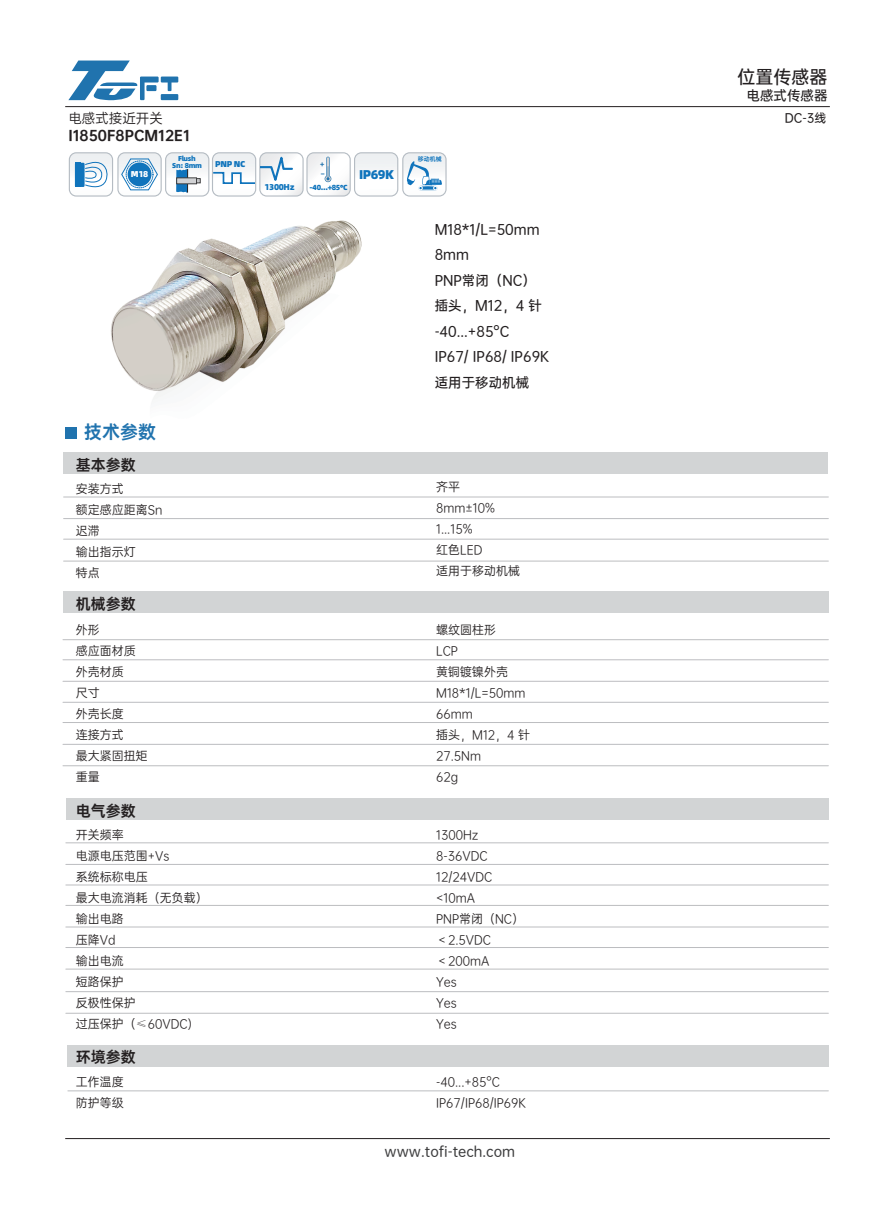
<style>
.page{position:relative;width:893px;height:1212px;background:#fff}
.page>*{position:absolute;margin:0;border:0;box-sizing:border-box;transform-origin:0 0}
.t1{font:18px "OPPO Sans M";color:#231f20}
.t2{font:18px "OPPO Sans B";color:#2073ae}
.t3{font:15px "OPPO Sans B";color:#231f20}
.t4{font:13.5px/25.5px "OPPO Sans M";color:#231f20}
.t5{font:13.5px "OPPO Sans M";color:#3e3e3f}
.t6{font:13.5px "OPPO Sans H";color:#231f20}
.t7{font:13.5px "OPPO Sans R";color:#231f20}
.t8{font:800 12.75px "Alibaba Pu Hui Ti";letter-spacing:-.04em;color:#1074bc}
.t9{font:12px/21px "OPPO Sans R";color:#231f20}
.t10{font:12px "OPPO Sans M";color:#231f20}
.t11{font:800 8.55px "Alibaba Pu Hui Ti";letter-spacing:-.04em;color:#1074bc}
.t12{font:800 8.55px "Alibaba Pu Hui Ti";color:#fff}
.t13{font:800 7.35px "Alibaba Pu Hui Ti";color:#1074bc}
.t14{font:800 7.05px "Alibaba Pu Hui Ti";letter-spacing:-.04em;color:#1074bc}
.t15{font:800 7.05px/8.9px "Source Han Sans CN";color:#2073ae}
.t16{font:6px "OPPO Sans B";color:#1074bc}
.s1{font-family:"Adobe Song Std";font-weight:300}
</style>
<div class="page">
<div style="left:63px;top:591px;width:765px;height:21px;background:#d2d4d5"></div>
<div style="left:64px;top:452px;width:764px;height:21px;background:#d2d4d5"></div>
<hr style="left:63px;top:639px;width:765px;height:1px;background:#bcbdc0">
<hr style="left:63px;top:659px;width:765px;height:1px;background:#bcbdc0">
<hr style="left:63px;top:681px;width:765px;height:1px;background:#bcbdc0">
<hr style="left:63px;top:702px;width:765px;height:1px;background:#bcbdc0">
<hr style="left:63px;top:722px;width:765px;height:1px;background:#bcbdc0">
<hr style="left:63px;top:744px;width:765px;height:1px;background:#bcbdc0">
<hr style="left:63px;top:765px;width:765px;height:1px;background:#bcbdc0">
<hr style="left:64px;top:497px;width:764px;height:1px;background:#bcbdc0">
<hr style="left:64px;top:518px;width:764px;height:1px;background:#bcbdc0">
<hr style="left:64px;top:539px;width:764px;height:1px;background:#bcbdc0">
<hr style="left:64px;top:561px;width:764px;height:1px;background:#bcbdc0">
<div style="left:67px;top:1045px;width:761px;height:21px;background:#d2d4d5"></div>
<hr style="left:68px;top:1090px;width:760px;height:1px;background:#bcbdc0">
<div style="left:66px;top:798px;width:762px;height:21px;background:#d2d4d5"></div>
<hr style="left:66px;top:842px;width:762px;height:1px;background:#bcbdc0">
<hr style="left:66px;top:864px;width:762px;height:1px;background:#bcbdc0">
<hr style="left:66px;top:884px;width:762px;height:1px;background:#bcbdc0">
<hr style="left:66px;top:905px;width:762px;height:1px;background:#bcbdc0">
<hr style="left:66px;top:926px;width:762px;height:1px;background:#bcbdc0">
<hr style="left:66px;top:947px;width:762px;height:1px;background:#bcbdc0">
<hr style="left:66px;top:969px;width:762px;height:1px;background:#bcbdc0">
<hr style="left:66px;top:991px;width:762px;height:1px;background:#bcbdc0">
<hr style="left:66px;top:1013px;width:762px;height:1px;background:#bcbdc0">
<svg style="left:68px;top:61px;width:110px;height:39px"></svg>
<hr style="left:65px;top:1138px;width:765px;height:1px;background:#231f20">
<hr style="left:65px;top:106px;width:765px;height:1px;background:#231f20">
<div style="left:65px;top:427px;width:12px;height:12px;background:#2073ae"></div>
<img style="left:111px;top:220px;width:251px;height:180px">
<div style="left:354px;top:152px;width:44px;height:45px;border:1px solid #b5bcc3;border-radius:7px"></div>
<div style="left:212px;top:152px;width:44px;height:45px;border:1px solid #b5bcc3;border-radius:7px"></div>
<div style="left:69px;top:152px;width:44px;height:45px;border:1px solid #b5bcc3;border-radius:7px"></div>
<div style="left:165px;top:152px;width:44px;height:45px;border:1px solid #b5bcc3;border-radius:7px"></div>
<div style="left:306px;top:152px;width:45px;height:45px;border:1px solid #b5bcc3;border-radius:7px"></div>
<div style="left:259px;top:152px;width:45px;height:45px;border:1px solid #b5bcc3;border-radius:7px"></div>
<div style="left:117px;top:152px;width:45px;height:45px;border:1px solid #b5bcc3;border-radius:7px"></div>
<div style="left:402px;top:152px;width:45px;height:45px;border:1px solid #b5bcc3;border-radius:7px"></div>
<svg style="left:69px;top:153px;width:377px;height:43px"></svg>
<p class="t7" style="left:68px;top:108px;width:96px">电感式接近开关</p>
<p class="t6" style="left:68px;top:123px;width:123px">I1850F8PCM12E1</p>
<p class="t12" style="left:131px;top:167px;width:19px">M18</p>
<p class="t14" style="left:178px;top:153px;width:19px">Flush</p>
<p class="t14" style="left:172px;top:159px;width:31px">Sn: 8mm</p>
<p class="t11" style="left:215px;top:157px;width:32px">PNP NC</p>
<p class="t15" style="left:320px;top:160px;width:6px">+ -</p>
<p class="t11" style="left:265px;top:180px;width:32px">1300Hz</p>
<p class="t13" style="left:310px;top:181px;width:40px">-40...+85℃</p>
<p class="t8" style="left:359px;top:164px;width:36px">IP69K</p>
<h1 class="t2" style="left:84px;top:416px;width:73px">技术参数</h1>
<p class="t3" style="left:76px;top:452px;width:61px">基本参数</p>
<p class="t9" style="left:76px;top:477px;width:88px">安装方式<br>额定感应距离Sn迟滞<br>输出指示灯<br>特点</p>
<p class="t3" style="left:76px;top:591px;width:61px">机械参数</p>
<p class="t16" style="left:418px;top:154px;width:26px">移动机械</p>
<p class="t4" style="left:435px;top:215px;width:116px">M18*1/L=50mm<br>8mm<br>PNP常闭（NC）插头，M12，4 针-40...+85°C<br>IP67/ IP68/ IP69K适用于移动机械</p>
<p class="t9" style="left:436px;top:476px;width:85px">齐平<br>8mm±10%<br>1...15%<br>红色LED<br>适用于移动机械</p>
<p class="t9" style="left:76px;top:619px;width:73px">外形<br>感应面材质外壳材质<br>尺寸<br>外壳长度<br>连接方式<br>最大紧固扭矩重量</p>
<p class="t9" style="left:436px;top:619px;width:95px">螺纹圆柱形<br>LCP<br>黄铜镀镍外壳<br>M18*1/L=50mm<br>66mm<br>插头，M12，4 针<br>27.5Nm<br>62g</p>
<p class="t3" style="left:76px;top:798px;width:61px">电气参数</p>
<p class="t9" style="left:76px;top:823px;width:133px">开关频率<br>电源电压范围+Vs<br>系统标称电压<br>最大电流消耗（无负载）输出电路<br>压降Vd<br>输出电流<br>短路保护<br>反极性保护<br>过压保护（<span class="s1">≤</span>60VDC)</p>
<p class="t9" style="left:436px;top:823px;width:89px">1300Hz<br>8-36VDC<br>12/24VDC &lt;10mA<br>PNP常闭（NC）＜2.5VDC＜200mA<br>Yes<br>Yes<br>Yes</p>
<p class="t3" style="left:76px;top:1044px;width:61px">环境参数</p>
<p class="t9" style="left:76px;top:1071px;width:49px">工作温度防护等级</p>
<p class="t9" style="left:436px;top:1071px;width:91px">-40...+85°C<br>IP67/IP68/IP69K</p>
<p class="t5" style="left:385px;top:1140px;width:132px">www.tofi-tech.com</p>
<h1 class="t1" style="left:738px;top:62px;width:91px">位置传感器</h1>
<p class="t4" style="left:747px;top:82px;width:82px">电感式传感器</p>
<p class="t10" style="left:785px;top:108px;width:43px">DC-3线</p>
</div>
